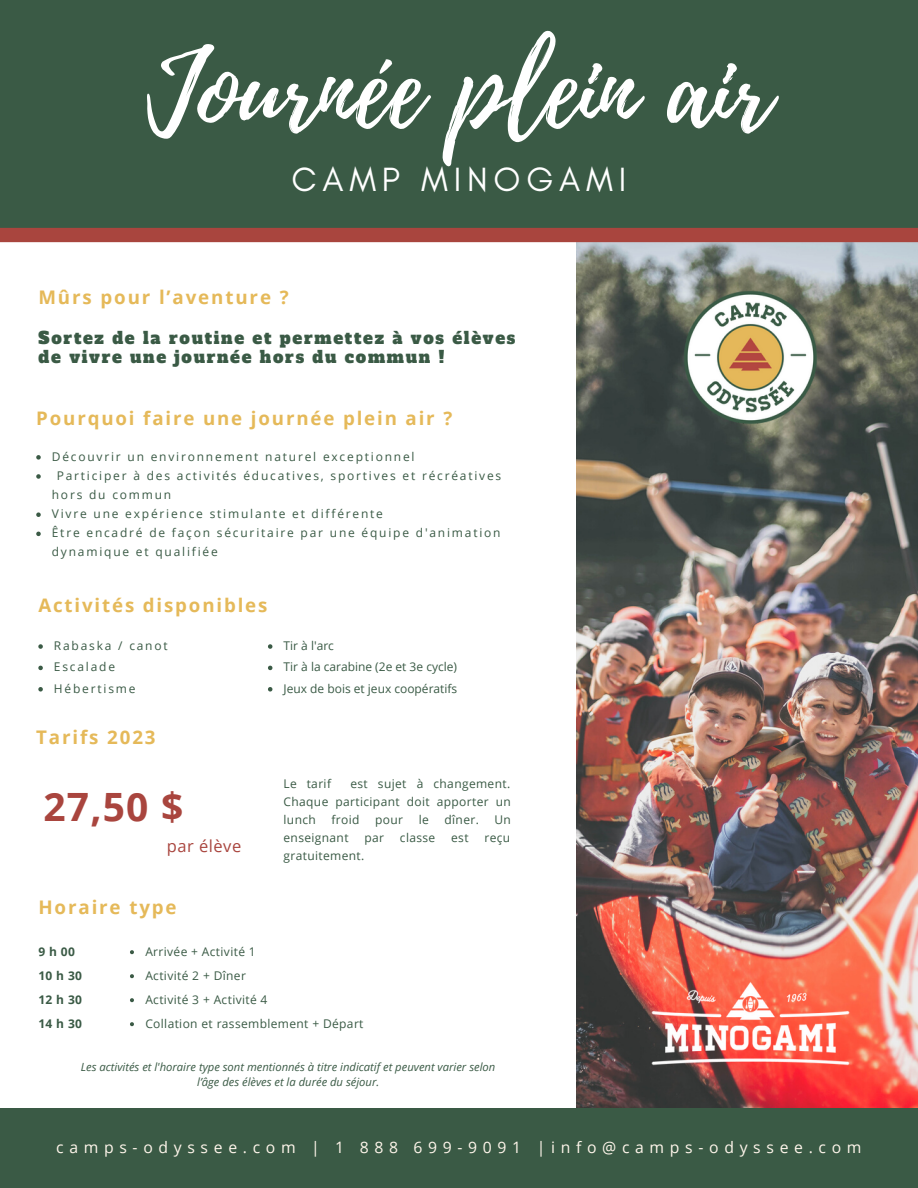
<style>
.page{position:relative;width:918px;height:1188px;background:#3a5a45}
.page>*{position:absolute;margin:0;border:0;box-sizing:border-box;transform-origin:0 0}
.t1{font:108px "Playlist Script";color:#fff}
.t2{font:700 39px "Open Sans";color:#a9453e}
.t3{font:34.2px "Glacial Indifference";letter-spacing:.17em;color:#fff}
.t4{font:700 18.75px "Open Sans";letter-spacing:.1em;color:#e5b959}
.t5{font:16.5px/19.2px "Alfa Slab One";letter-spacing:.105em;color:#3a5a45}
.t6{font:16.5px "Open Sans";letter-spacing:.03em;color:#a9453e}
.t7{font:15.75px "Open Sans";letter-spacing:.36em;color:#fff6eb}
.t8{font:12px/21.3px "Open Sans";letter-spacing:.15em;color:#3a5a45}
.t9{font:12px/24px "Open Sans";letter-spacing:.03em;color:#3a5a45}
.t10{font:12px/21.3px "Open Sans";color:#3a5a45}
.t11{font:700 12px/24px "Open Sans";letter-spacing:.03em;color:#3a5a45}
.t12{font:italic 11.25px/15px "Open Sans";color:#3a5a45;text-align:center}
</style>
<div class="page">
<div style="left:0;top:242px;width:577px;height:866px;background:#fff"></div>
<img style="left:577px;top:242px;width:341px;height:866px">
<img style="left:629px;top:958px;width:244px;height:131px">
<img style="left:660px;top:266px;width:182px;height:183px">
<div style="left:0;top:228px;width:918px;height:14px;background:#a9453e"></div>
<svg style="left:36px;top:455px;width:5px;height:5px"></svg>
<svg style="left:36px;top:474px;width:5px;height:5px"></svg>
<svg style="left:36px;top:512px;width:5px;height:5px"></svg>
<svg style="left:36px;top:532px;width:5px;height:4px"></svg>
<svg style="left:38px;top:644px;width:5px;height:5px"></svg>
<svg style="left:38px;top:666px;width:5px;height:4px"></svg>
<svg style="left:38px;top:687px;width:5px;height:5px"></svg>
<svg style="left:268px;top:644px;width:4px;height:5px"></svg>
<svg style="left:268px;top:666px;width:4px;height:4px"></svg>
<svg style="left:268px;top:687px;width:4px;height:5px"></svg>
<svg style="left:130px;top:950px;width:4px;height:4px"></svg>
<svg style="left:130px;top:974px;width:4px;height:4px"></svg>
<svg style="left:130px;top:998px;width:4px;height:4px"></svg>
<svg style="left:130px;top:1022px;width:4px;height:4px"></svg>
<h1 class="t1" style="left:147px;top:13px;width:625px">Journée plein air</h1>
<h3 class="t3" style="left:292px;top:159px;width:336px">CAMP MINOGAMI</h3>
<h3 class="t4" style="left:38px;top:284px;width:252px">Mûrs pour l’aventure ?</h3>
<h3 class="t5" style="left:39px;top:329px;width:478px">Sortez de la routine et permettez à vos élèves de vivre une journée hors du commun !</h3>
<h3 class="t4" style="left:36px;top:405px;width:418px">Pourquoi faire une journée plein air ?</h3>
<p class="t8" style="left:52px;top:445px;width:364px">Découvrir un environnement naturel exceptionnel</p>
<p class="t8" style="left:57px;top:465px;width:446px">Participer à des activités éducatives, sportives et récréatives</p>
<p class="t8" style="left:52px;top:484px;width:121px">hors du commun</p>
<p class="t8" style="left:52px;top:503px;width:333px">Vivre une expérience stimulante et différente</p>
<p class="t8" style="left:52px;top:522px;width:450px">Être encadré de façon sécuritaire par une équipe d'animation</p>
<p class="t8" style="left:52px;top:541px;width:167px">dynamique et qualifiée</p>
<h3 class="t4" style="left:38px;top:592px;width:231px">Activités disponibles</h3>
<p class="t8" style="left:54px;top:635px;width:115px">Rabaska / canot<br>Escalade<br>Hébertisme</p>
<p class="t10" style="left:284px;top:635px;width:175px">Tir à l'arc<br>Tir à la carabine (2e et 3e cycle)<br>Jeux de bois et jeux coopératifs</p>
<h3 class="t4" style="left:36px;top:724px;width:121px">Tarifs 2023</h3>
<h2 class="t2" style="left:44px;top:779px;width:141px">27,50 $</h2>
<h3 class="t6" style="left:167px;top:834px;width:76px">par élève</h3>
<h3 class="t4" style="left:38px;top:894px;width:140px">Horaire type</h3>
<p class="t8" style="left:284px;top:775px;width:229px;line-height:18px;text-align:justify;text-indent:67px">est sujet à changement.<br>Chaque participant doit apporter un lunch</p>
<p class="t8" style="left:284px;top:773px;width:49px">Le tarif</p>
<p class="t8" style="left:331px;top:809px;width:30px">froid</p>
<p class="t8" style="left:375px;top:809px;width:29px">pour</p>
<p class="t8" style="left:419px;top:809px;width:12px">le</p>
<p class="t8" style="left:445px;top:809px;width:36px">dîner.</p>
<p class="t8" style="left:495px;top:809px;width:18px">Un</p>
<p class="t9" style="left:284px;top:826px;width:67px">enseignant</p>
<p class="t8" style="left:364px;top:827px;width:21px">par</p>
<p class="t8" style="left:400px;top:827px;width:37px">classe</p>
<p class="t8" style="left:451px;top:827px;width:19px">est</p>
<p class="t8" style="left:484px;top:827px;width:27px">reçu</p>
<p class="t9" style="left:284px;top:844px;width:82px">gratuitement.</p>
<p class="t11" style="left:38px;top:940px;width:45px">9h00<br>10 h 30<br>12 h 30<br>14 h 30</p>
<p class="t9" style="left:145px;top:940px;width:220px">Arrivée + Activité 1<br>Activité 2 + Dîner<br>Activité 3 + Activité 4<br>Collation et rassemblement + Départ</p>
<p class="t12" style="left:81px;top:1059px;width:416px">Les activités et l'horaire type sont mentionnés à titre indicatif et peuvent varier selon l’âge des élèves et la durée du séjour.</p>
<h3 class="t7" style="left:56px;top:1136px;width:807px">camps-odyssee.com | 1 888 699-9091 |info@camps-odyssee.com</h3>
</div>
